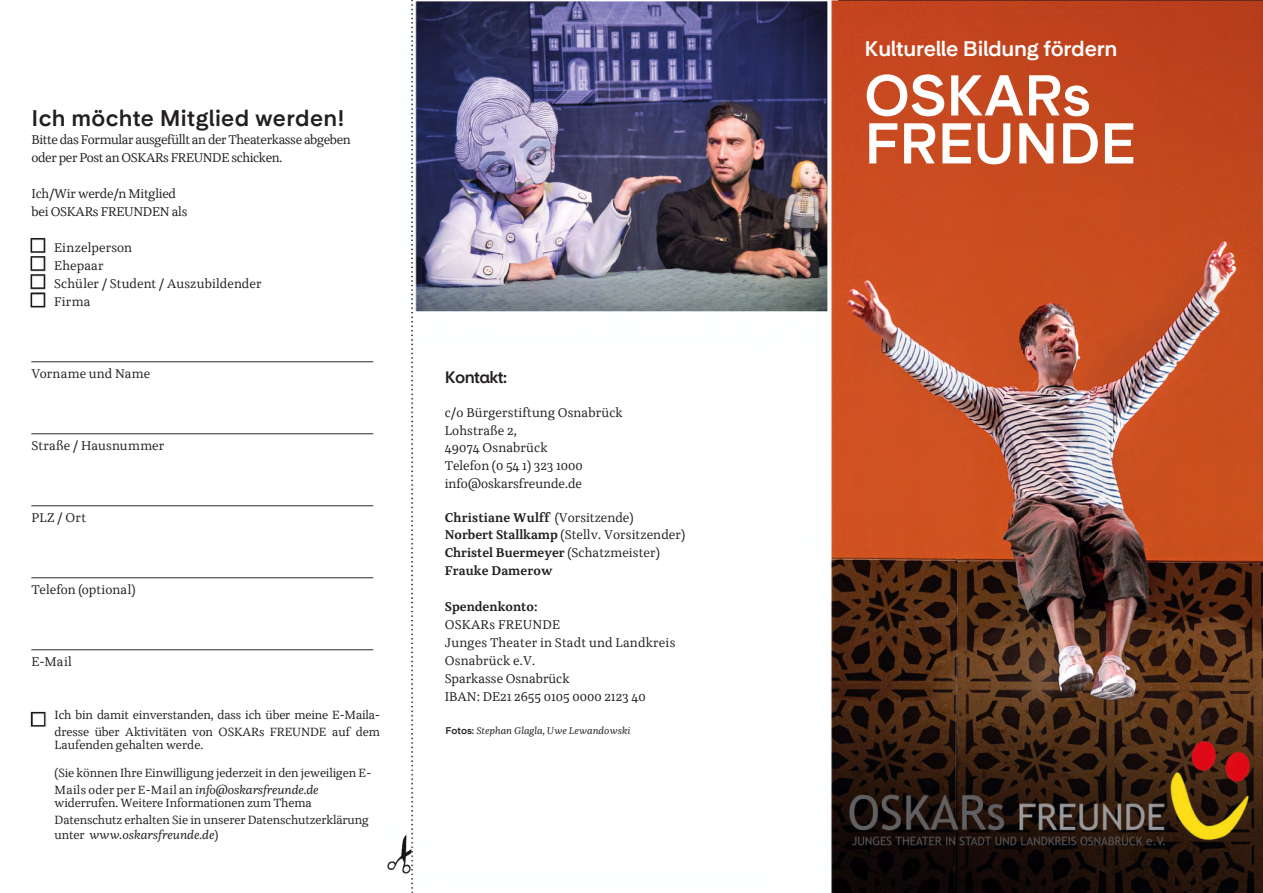
<style>
.page{position:relative;width:1263px;height:893px;background:#fff}
.page>*{position:absolute;margin:0;border:0;box-sizing:border-box;transform-origin:0 0}
.t1{font:57px/48px "Universal Sans 750";letter-spacing:-.01em;color:#fff}
.t2{font:22.5px "Universal Sans 750";letter-spacing:.015em;color:#231f20}
.t3{font:21px "Universal Sans 750";letter-spacing:-.015em;color:#fff}
.t4{font:18px "Minion Pro";color:#231f20}
.t5{font:16.5px "Universal Sans 750";letter-spacing:-.04em;color:#231f20}
.t6{font:12.75px/17.9px "Kaius Pro";color:#231f20}
.t7{font:700 12.75px/17.7px "Kaius Pro";letter-spacing:.005em;color:#231f20}
.t8{font:12.75px/18px "Kaius Pro";letter-spacing:.02em;color:#231f20}
.t9{font:12.75px/18.1px "Kaius Pro";letter-spacing:-.03em;color:#231f20}
.t10{font:12.75px/18.1px "Kaius Pro";letter-spacing:-.02em;color:#231f20}
.t11{font:12px/17.1px "Kaius Pro";letter-spacing:-.01em;color:#231f20}
.t12{font:italic 12px "Kaius Pro";color:#231f20}
.t13{font:italic 9.75px "Kaius Pro";color:#231f20}
.s1{font-style:italic}
.s2{font-style:normal}
.s3{font-weight:400}
.s4{font-family:"Universal Sans 750";font-style:normal}
</style>
<div class="page">
<img style="left:30px;top:0;width:1233px;height:893px">
<h2 class="t2" style="left:32px;top:105px;width:315px">Ich möchte Mitglied werden!</h2>
<p class="t9" style="left:32px;top:130px;width:321px">Bitte das Formular ausgefüllt an der Theaterkasse abgeben oder per Post an OSKARs FREUNDE schicken.</p>
<p class="t10" style="left:32px;top:184px;width:157px">Ich/Wir werde/n Mitglied bei OSKARs FREUNDEN als</p>
<p class="t6" style="left:54px;top:238px;width:209px">Einzelperson<br>Ehepaar<br>Schüler / Student / Auszubildender<br>Firma</p>
<h3 class="t4" style="left:32px;top:342px;width:343px">______________________________________</h3>
<p class="t6" style="left:32px;top:364px;width:120px">Vorname und Name</p>
<h3 class="t4" style="left:32px;top:414px;width:343px">______________________________________</h3>
<p class="t6" style="left:32px;top:436px;width:134px">Straße / Hausnummer</p>
<h3 class="t4" style="left:32px;top:486px;width:343px">______________________________________</h3>
<p class="t6" style="left:32px;top:508px;width:56px">PLZ / Ort</p>
<h3 class="t4" style="left:32px;top:558px;width:343px">______________________________________</h3>
<p class="t6" style="left:32px;top:580px;width:106px">Telefon (optional)</p>
<h3 class="t4" style="left:32px;top:630px;width:343px">______________________________________</h3>
<p class="t6" style="left:32px;top:652px;width:42px">E-Mail</p>
<p class="t11" style="left:55px;top:706px;width:327px">Ich bin damit einverstanden, dass ich über meine E-Maila&shy;dresse über Aktivitäten von OSKARs FREUNDE auf dem</p>
<p class="t11" style="left:55px;top:736px;width:150px">Laufenden gehalten werde.</p>
<p class="t11" style="left:55px;top:763px;width:318px">(Sie können Ihre Einwilligung jederzeit in den jeweiligen E-<br>Mails oder per E-Mail an <span class="s1">info@oskarsfreunde.de</span></p>
<p class="t11" style="left:55px;top:793px;width:316px">widerrufen. Weitere Informationen zum Thema<br>Datenschutz erhalten Sie in unserer Datenschutzerklärung</p>
<p class="t12" style="left:55px;top:824px;width:165px"><span class="s2">unter</span> www.oskarsfreunde.de<span class="s2">)</span></p>
<h3 class="t5" style="left:445px;top:368px;width:64px">Kontakt:</h3>
<p class="t6" style="left:445px;top:403px;width:180px">c/o Bürgerstiftung Osnabrück<br>Lohstraße 2,<br>49074 Osnabrück<br>Telefon (0 54 1) 323 1000 info@oskarsfreunde.de</p>
<p class="t7" style="left:445px;top:507px;width:242px">Christiane Wulff <span class="s3">(Vorsitzende)<br></span>Norbert Stallkamp <span class="s3">(Stellv. Vorsitzender)<br></span>Christel Buermeyer <span class="s3">(Schatzmeister)<br></span>Frauke Damerow</p>
<p class="t7" style="left:445px;top:596px;width:94px">Spendenkonto:</p>
<p class="t8" style="left:445px;top:614px;width:232px">OSKARs FREUNDE<br>Junges Theater in Stadt und Landkreis<br>Osnabrück e.V.<br>Sparkasse Osnabrück<br>IBAN: DE21 2655 0105 0000 2123 40</p>
<p class="t13" style="left:445px;top:722px;width:186px"><span class="s4">Fotos:</span> Stephan Glagla, Uwe Lewandowski</p>
<h3 class="t3" style="left:864px;top:37px;width:254px">Kulturelle Bildung fördern</h3>
<h1 class="t1" style="left:864px;top:72px;width:274px">OSKARs<br>FREUNDE</h1>
</div>
